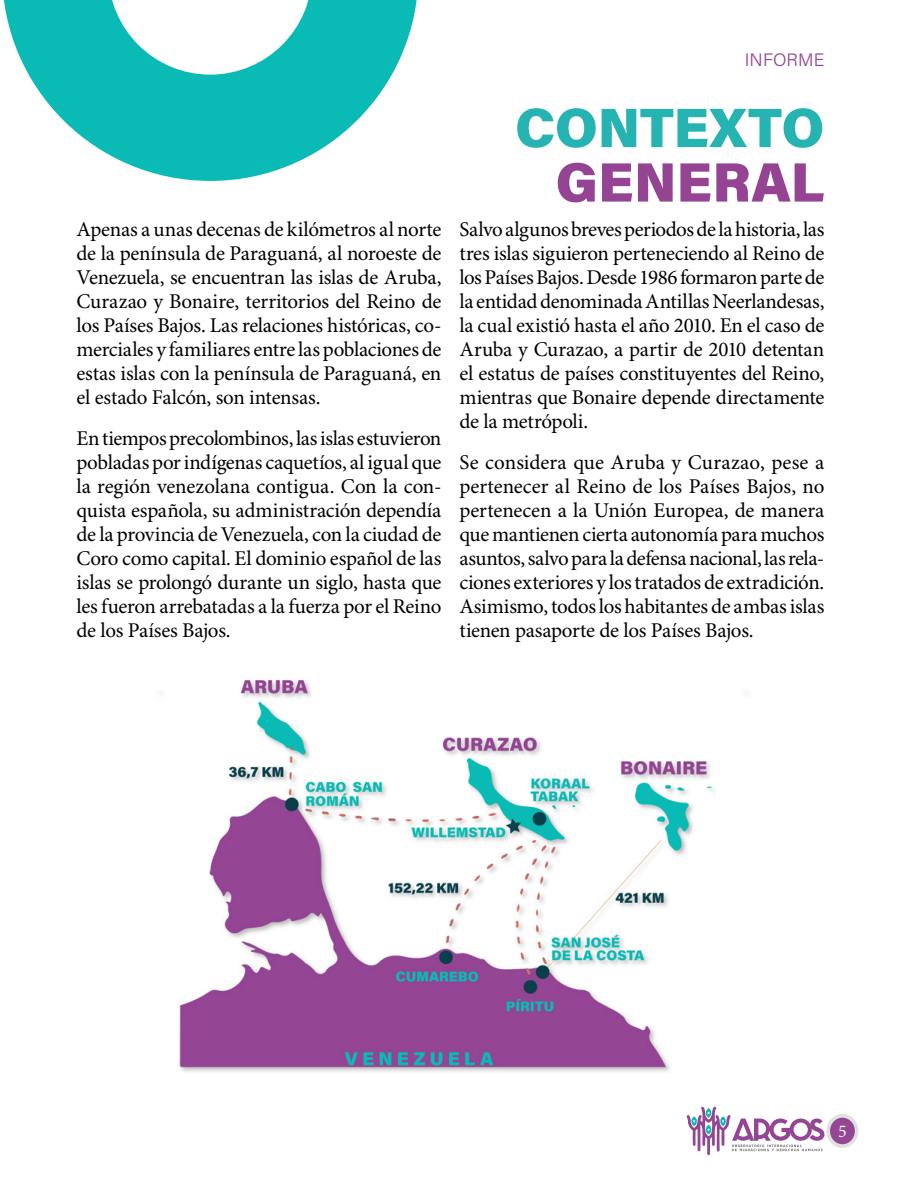
<style>
.page{position:relative;width:918px;height:1188px;background:#fff}
.page>*{position:absolute;margin:0;border:0;box-sizing:border-box;transform-origin:0 0}
.t1{font:55.5px "Acumin Variable Concept";letter-spacing:.065em;color:#25b4b1}
.t2{font:55.5px "Acumin Variable Concept";letter-spacing:.065em;color:#944493}
.t3{font:21px/24px "Minion Pro";letter-spacing:-.015em;color:#000;text-align:justify}
.t4{font:18px "Acumin Variable Concept";letter-spacing:.015em;color:#944493}
.t5{font:18px "Minion Pro";color:#fff}
</style>
<div class="page">
<svg style="left:686px;top:1106px;width:138px;height:49px"></svg>
<svg style="left:826px;top:1114px;width:32px;height:34px"></svg>
<div style="left:830px;top:1118px;width:25px;height:26px;background:#954794;border-radius:50%"></div>
<svg style="left:3px;top:0;width:414px;height:181px;fill:#0abbb5"></svg>
<img style="left:178px;top:680px;width:536px;height:392px">
<p class="t3" style="left:77px;top:218px;width:367px">Apenas a unas decenas de kilómetros al norte de la península de Paraguaná, al noroeste de Venezuela, se encuentran las islas de Aruba, Curazao y Bonaire, territorios del Reino de los Países Bajos. Las relaciones históricas, co&shy;merciales y familiares entre las poblaciones de estas islas con la península de Paraguaná, en el estado Falcón, son intensas.</p>
<p class="t3" style="left:77px;top:427px;width:367px">En tiempos precolombinos, las islas estuvieron pobladas por indígenas caquetíos, al igual que la región venezolana contigua. Con la con&shy;quista española, su administración dependía de la provincia de Venezuela, con la ciudad de Coro como capital. El dominio español de las islas se prolongó durante un siglo, hasta que les fueron arrebatadas a la fuerza por el Reino de los Países Bajos.</p>
<p class="t4" style="left:745px;top:47px;width:81px">INFORME</p>
<h1 class="t1" style="left:515px;top:90px;width:309px">CONTEXTO</h1>
<h1 class="t2" style="left:556px;top:144px;width:267px">GENERAL</h1>
<p class="t3" style="left:459px;top:218px;width:367px">Salvo algunos breves periodos de la historia, las tres islas siguieron perteneciendo al Reino de los Países Bajos. Desde 1986 formaron parte de la entidad denominada Antillas Neerlandesas, la cual existió hasta el año 2010. En el caso de Aruba y Curazao, a partir de 2010 detentan el estatus de países constituyentes del Reino, mientras que Bonaire depende directamente de la metrópoli.</p>
<p class="t3" style="left:459px;top:451px;width:367px">Se considera que Aruba y Curazao, pese a pertenecer al Reino de los Países Bajos, no pertenecen a la Unión Europea, de manera que mantienen cierta autonomía para muchos asuntos, salvo para la defensa nacional, las rela&shy;ciones exteriores y los tratados de extradición.<br>Asimismo, todos los habitantes de ambas islas tienen pasaporte de los Países Bajos.</p>
<p class="t5" style="left:838px;top:1120px;width:10px">5</p>
</div>
